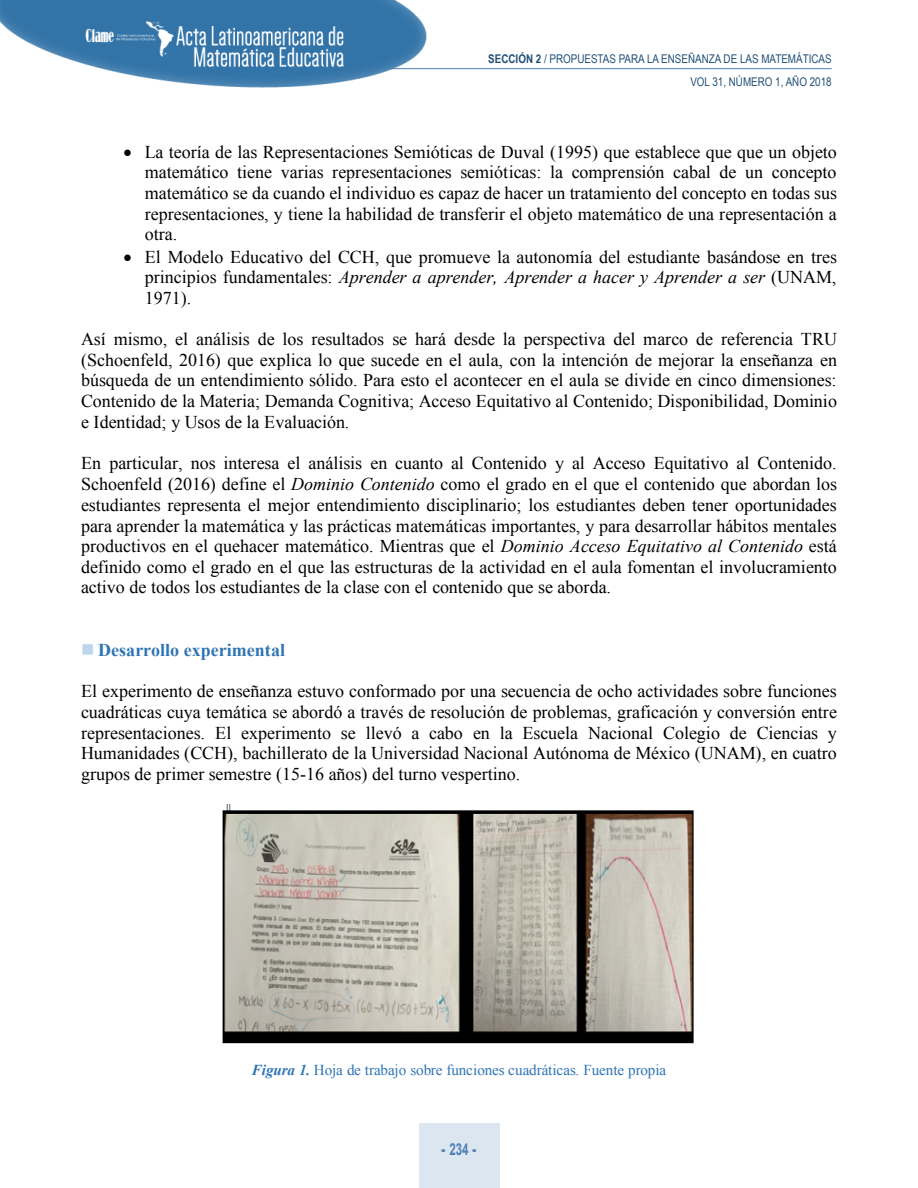
<style>
.page{position:relative;width:918px;height:1188px;background:#fff}
.page>*{position:absolute;margin:0;border:0;box-sizing:border-box;transform-origin:0 0}
.t1{font:18px/20.7px "Times New Roman";color:#000;text-align:justify}
.t2{font:700 18px "Times New Roman";color:#2e74b5}
.t3{font:700 16.5px "Arial";color:#4f80b4;scale:.7 1}
.t4{font:15.15px "Times New Roman";color:#2e74b5}
.t5{font:12px/23px "Arial Narrow";color:#214f77;text-align:right}
.t6{font:11.85px "Arial Narrow";color:#1f4e79}
.s1{font-weight:700}
.s2{font-style:italic}
.s3{color:#bdd6ee}
.s4{font-weight:700;font-style:italic}
.s5{font-weight:900}
</style>
<div class="page">
<img style="left:0;top:0;width:435px;height:88px">
<hr style="left:389px;top:68px;width:443px;height:1px;background:#4f80b4">
<div style="left:419px;top:1123px;width:80px;height:65px;background:#dce6f0"></div>
<img style="left:222px;top:805px;width:472px;height:239px">
<p class="t5" style="left:488px;top:47px;width:345px"><span class="s1">SECCIÓN 2</span> / PROPUESTAS PARA LA ENSEÑANZA DE LAS MATEMÁTICAS<br>VOL 31, NÚMERO 1, AÑO 2018</p>
<p class="t6" style="left:477px;top:58px;width:354px"><span class="s1">CAPITULO 2 /</span> PROPUESTAS PARA LA ENSEÑANZA DE LAS MATEMÁTICAS</p>
<p class="t1" style="left:145px;top:141px;width:694px;text-indent:-21px">• La teoría de las Representaciones Semióticas de Duval (1995) que establece que que un objeto matemático tiene varias representaciones semióticas: la comprensión cabal de un concepto matemático se da cuando el individuo es capaz de hacer un tratamiento del concepto en todas sus representaciones, y tiene la habilidad de transferir el objeto matemático de una representación a otra.</p>
<p class="t1" style="left:145px;top:246px;width:694px;text-indent:-21px">• El Modelo Educativo del CCH, que promueve la autonomía del estudiante basándose en tres principios fundamentales: <span class="s2">Aprender a aprender, Aprender a hacer y Aprender a ser</span> (UNAM, 1971).</p>
<p class="t1" style="left:81px;top:329px;width:758px">Así mismo, el análisis de los resultados se hará desde la perspectiva del marco de referencia TRU (Schoenfeld, 2016) que explica lo que sucede en el aula, con la intención de mejorar la enseñanza en búsqueda de un entendimiento sólido. Para esto el acontecer en el aula se divide en cinco dimensiones:<br>Contenido de la Materia; Demanda Cognitiva; Acceso Equitativo al Contenido; Disponibilidad, Dominio e Identidad; y Usos de la Evaluación.</p>
<p class="t1" style="left:81px;top:453px;width:758px">En particular, nos interesa el análisis en cuanto al Contenido y al Acceso Equitativo al Contenido.<br>Schoenfeld (2016) define el <span class="s2">Dominio Contenido</span> como el grado en el que el contenido que abordan los estudiantes representa el mejor entendimiento disciplinario; los estudiantes deben tener oportunidades para aprender la matemática y las prácticas matemáticas importantes, y para desarrollar hábitos mentales productivos en el quehacer matemático. Mientras que el <span class="s2">Dominio Acceso Equitativo al Contenido</span> está definido como el grado en el que las estructuras de la actividad en el aula fomentan el involucramiento activo de todos los estudiantes de la clase con el contenido que se aborda.</p>
<p class="t2" style="left:81px;top:640px;width:206px"><span class="s3">■</span> Desarrollo experimental</p>
<p class="t1" style="left:81px;top:681px;width:758px">El experimento de enseñanza estuvo conformado por una secuencia de ocho actividades sobre funciones cuadráticas cuya temática se abordó a través de resolución de problemas, graficación y conversión entre representaciones. El experimento se llevó a cabo en la Escuela Nacional Colegio de Ciencias y Humanidades (CCH), bachillerato de la Universidad Nacional Autónoma de México (UNAM), en cuatro grupos de primer semestre (15-16 años) del turno vespertino.</p>
<p class="t4" style="left:252px;top:1062px;width:416px"><span class="s4">Figura 1.</span> Hoja de trabajo sobre funciones cuadráticas. Fuente propia</p>
<p class="t3" style="left:442px;top:1140px;width:51px"><span class="s5">-</span> 234 <span class="s5">-</span></p>
</div>
